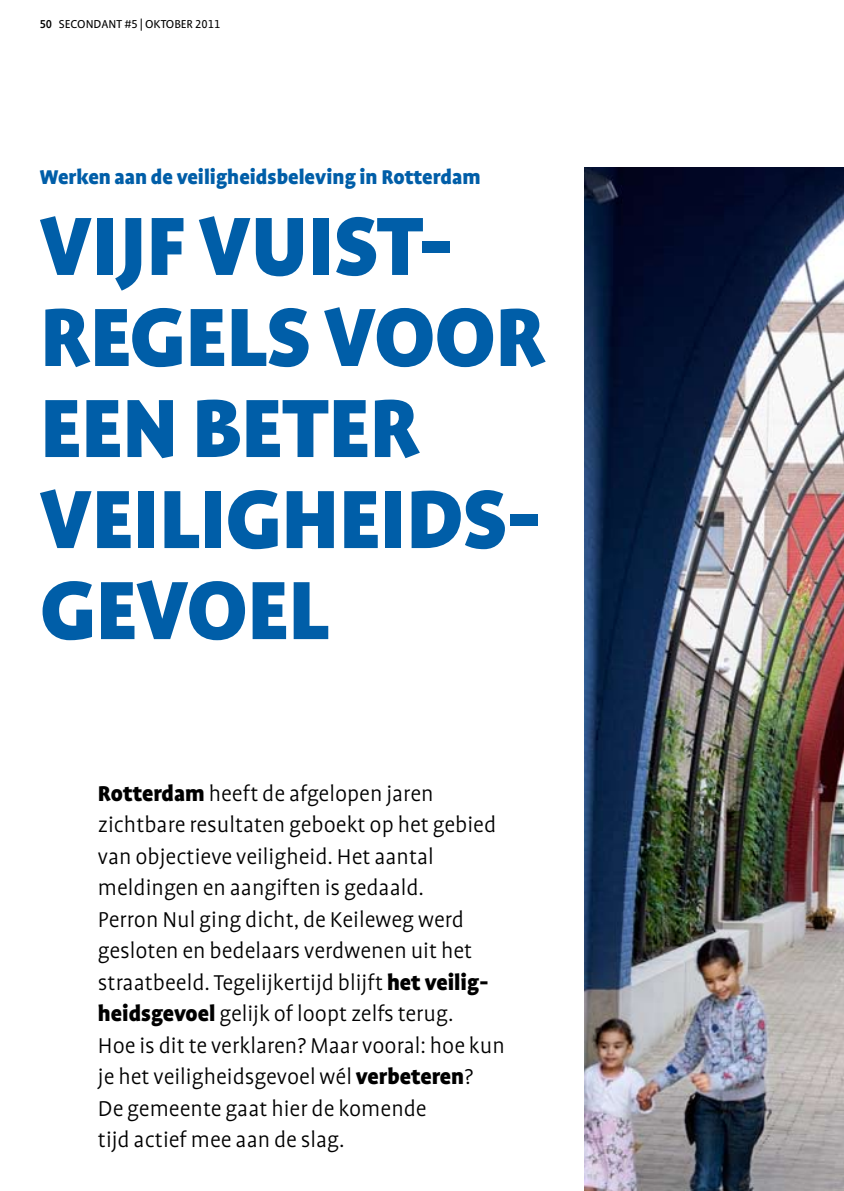
<style>
.page{position:relative;width:844px;height:1191px;background:#fff}
.page>*{position:absolute;margin:0;border:0;box-sizing:border-box;transform-origin:0 0}
.t1{font:900 94.5px/91px "Profile";letter-spacing:-.01em;color:#005ea8}
.t2{font:300 24.5px/31.5px "Profile";color:#000}
.t3{font:900 22.75px "Profile";color:#005ea8}
.t4{font:13.12px "Profile";color:#000}
.s1{font-family:"Profile NO";font-weight:500}
.s2{font-style:italic}
.s3{font-family:"Profile NO"}
.s4{font-weight:900}
</style>
<div class="page">
<img style="left:584px;top:167px;width:259px;height:1024px">
<p class="t4" style="left:40px;top:17px;width:182px"><span class="s1">50</span> SECONDANT <span class="s2">#</span><span class="s3">5</span> | OKTOBER <span class="s3">2011</span></p>
<p class="t3" style="left:40px;top:164px;width:442px">Werken aan de veiligheidsbeleving in Rotterdam</p>
<h1 class="t1" style="left:40px;top:199px;width:507px">Vijf vuist&shy;regels voor een beter veiligheids&shy;gevoel</h1>
<p class="t2" style="left:98px;top:777px;width:408px"><span class="s4">Rotterdam</span> heeft de afgelopen jaren zichtbare resultaten geboekt op het gebied van objectieve veiligheid. Het aantal meldingen en aangiften is gedaald.<br>Perron N ul ging dicht, de Keileweg werd gesloten en bedelaars verdwenen uit het straatbeeld. Tegelijkertijd blijft <span class="s4">het veilig&shy;heidsgevoel</span> gelijk of loopt zelfs terug.<br>Hoe is dit te verklaren? Maar vooral: hoe kun je het veiligheidsgevoel wél <span class="s4">verbeteren</span>?<br>De gemeente gaat hier de komende<br>tijd actief mee aan de slag.</p>
</div>
